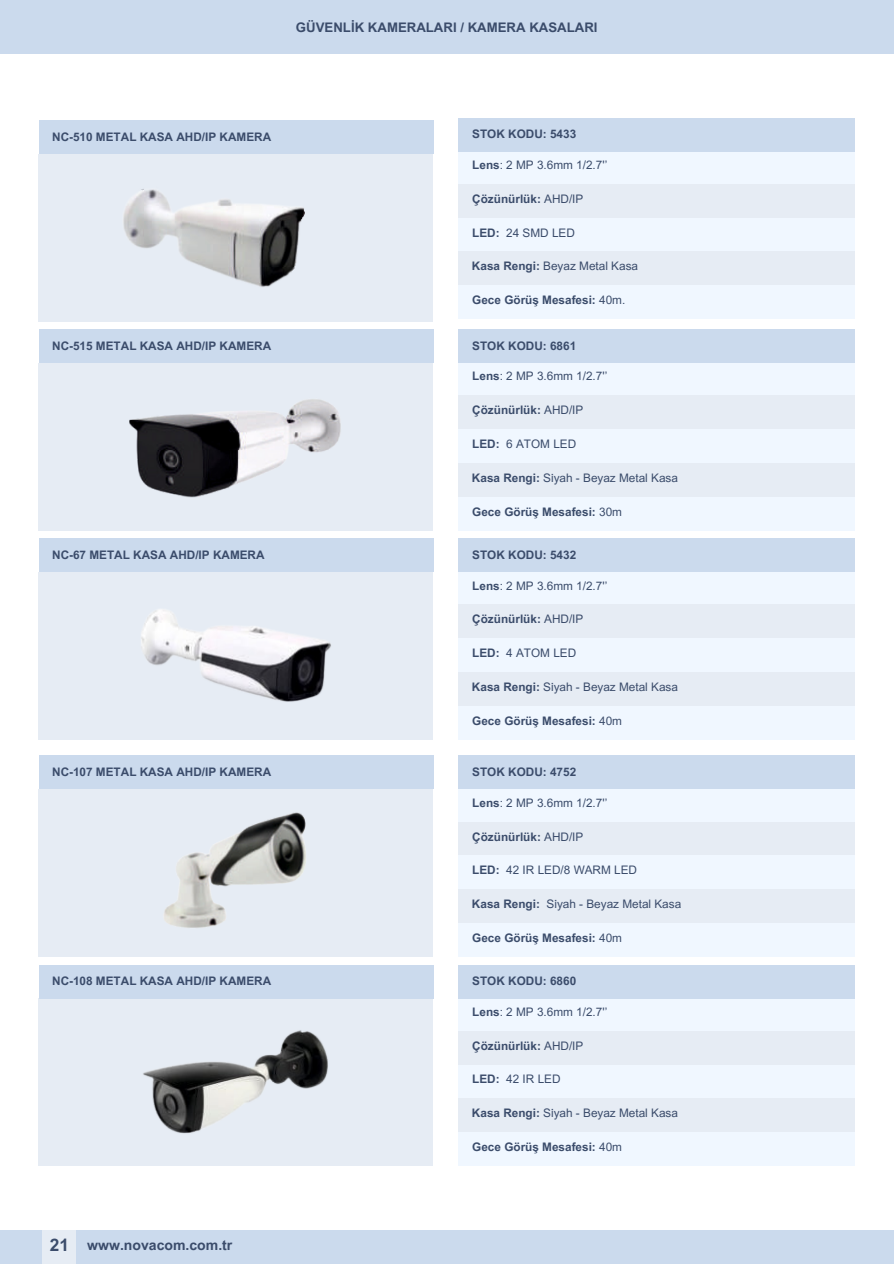
<style>
.page{position:relative;width:894px;height:1264px;background:#fff}
.page>*{position:absolute;margin:0;border:0;box-sizing:border-box;transform-origin:0 0}
.t1{font:700 14.1px "Arial MT Pro";color:#3b4c6b}
.t2{font:700 13.2px "Arial MT Pro";color:#3b4c6b}
.t3{font:700 11.7px "Arial MT Pro";color:#3b4c6b}
.t4{font:11.7px "Arial MT Pro";color:#3b4c6b}
.s1{font-weight:700}
.s2{font-weight:400}
.s3{font-size:17.25px}
</style>
<div class="page">
<div style="left:39px;top:154px;width:394px;height:167px;background:#e6ecf4"></div>
<div style="left:39px;top:120px;width:394px;height:34px;background:#cbdaed"></div>
<div style="left:458px;top:150px;width:396px;height:34px;background:#f0f7ff"></div>
<div style="left:458px;top:184px;width:396px;height:34px;background:#e6ecf4"></div>
<div style="left:458px;top:218px;width:396px;height:33px;background:#f0f7ff"></div>
<div style="left:458px;top:251px;width:396px;height:34px;background:#e6ecf4"></div>
<div style="left:458px;top:285px;width:396px;height:34px;background:#f0f7ff"></div>
<div style="left:458px;top:118px;width:396px;height:33px;background:#cbdaed"></div>
<div style="left:39px;top:363px;width:394px;height:167px;background:#e6ecf4"></div>
<div style="left:39px;top:329px;width:394px;height:34px;background:#cbdaed"></div>
<div style="left:39px;top:572px;width:394px;height:167px;background:#e6ecf4"></div>
<div style="left:39px;top:538px;width:394px;height:34px;background:#cbdaed"></div>
<div style="left:0;top:0;width:893px;height:53px;background:#cbdaed"></div>
<div style="left:39px;top:789px;width:394px;height:167px;background:#e6ecf4"></div>
<div style="left:39px;top:755px;width:394px;height:34px;background:#cbdaed"></div>
<div style="left:39px;top:998px;width:394px;height:167px;background:#e6ecf4"></div>
<div style="left:39px;top:964px;width:394px;height:34px;background:#cbdaed"></div>
<img style="left:129px;top:399px;width:212px;height:99px">
<img style="left:164px;top:812px;width:142px;height:116px">
<img style="left:141px;top:609px;width:190px;height:93px">
<img style="left:143px;top:1030px;width:185px;height:104px">
<img style="left:123px;top:189px;width:182px;height:98px">
<div style="left:458px;top:361px;width:396px;height:34px;background:#f0f7ff"></div>
<div style="left:458px;top:395px;width:396px;height:34px;background:#e6ecf4"></div>
<div style="left:458px;top:429px;width:396px;height:34px;background:#f0f7ff"></div>
<div style="left:458px;top:463px;width:396px;height:33px;background:#e6ecf4"></div>
<div style="left:458px;top:496px;width:396px;height:34px;background:#f0f7ff"></div>
<div style="left:458px;top:329px;width:396px;height:34px;background:#cbdaed"></div>
<div style="left:458px;top:571px;width:396px;height:33px;background:#f0f7ff"></div>
<div style="left:458px;top:604px;width:396px;height:34px;background:#e6ecf4"></div>
<div style="left:458px;top:638px;width:396px;height:34px;background:#f0f7ff"></div>
<div style="left:458px;top:672px;width:396px;height:34px;background:#e6ecf4"></div>
<div style="left:458px;top:706px;width:396px;height:33px;background:#f0f7ff"></div>
<div style="left:458px;top:538px;width:396px;height:34px;background:#cbdaed"></div>
<div style="left:458px;top:788px;width:396px;height:33px;background:#f0f7ff"></div>
<div style="left:458px;top:821px;width:396px;height:34px;background:#e6ecf4"></div>
<div style="left:458px;top:855px;width:396px;height:34px;background:#f0f7ff"></div>
<div style="left:458px;top:889px;width:396px;height:34px;background:#e6ecf4"></div>
<div style="left:458px;top:923px;width:396px;height:33px;background:#f0f7ff"></div>
<div style="left:458px;top:755px;width:396px;height:34px;background:#cbdaed"></div>
<div style="left:458px;top:997px;width:396px;height:33px;background:#f0f7ff"></div>
<div style="left:458px;top:1030px;width:396px;height:34px;background:#e6ecf4"></div>
<div style="left:458px;top:1064px;width:396px;height:34px;background:#f0f7ff"></div>
<div style="left:458px;top:1098px;width:396px;height:34px;background:#e6ecf4"></div>
<div style="left:458px;top:1132px;width:396px;height:33px;background:#f0f7ff"></div>
<div style="left:458px;top:964px;width:396px;height:34px;background:#cbdaed"></div>
<div style="left:0;top:1230px;width:893px;height:33px;background:#cbdaed"></div>
<div style="left:42px;top:1230px;width:34px;height:33px;background:#e6ecf4"></div>
<p class="t2" style="left:296px;top:23px;width:303px">GÜVENLİK KAMERALARI / KAMERA KASALARI</p>
<h1 class="t3" style="left:52px;top:132px;width:220px">NC-510 METAL KASA AHD/IP KAMERA</h1>
<h3 class="t3" style="left:472px;top:130px;width:105px">STOK KODU: 5433</h3>
<h3 class="t4" style="left:472px;top:160px;width:136px"><span class="s1">Lens</span>: 2 MP 3.6mm 1/2.7'’</h3>
<p class="t3" style="left:472px;top:194px;width:113px">Çözünürlük: <span class="s2">AHD/IP</span></p>
<h3 class="t3" style="left:472px;top:228px;width:29px">LED:</h3>
<p class="t4" style="left:506px;top:228px;width:70px">24 SMD LED</p>
<h3 class="t4" style="left:472px;top:262px;width:167px"><span class="s1">Kasa Rengi:</span> Beyaz Metal Kasa</h3>
<p class="t3" style="left:472px;top:295px;width:154px">Gece Görüş Mesafesi: <span class="s2">40m.</span></p>
<p class="t3" style="left:52px;top:341px;width:220px">NC-515 METAL KASA AHD/IP KAMERA</p>
<p class="t3" style="left:472px;top:341px;width:105px">STOK KODU: 6861</p>
<p class="t4" style="left:472px;top:372px;width:136px"><span class="s1">Lens</span>: 2 MP 3.6mm 1/2.7'’</p>
<p class="t3" style="left:472px;top:406px;width:113px">Çözünürlük: <span class="s2">AHD/IP</span></p>
<h4 class="t3" style="left:472px;top:439px;width:29px">LED:</h4>
<p class="t4" style="left:506px;top:439px;width:71px">6 ATOM LED</p>
<p class="t4" style="left:472px;top:473px;width:207px"><span class="s1">Kasa Rengi:</span> Siyah - Beyaz Metal Kasa</p>
<h3 class="t3" style="left:472px;top:507px;width:151px">Gece Görüş Mesafesi: <span class="s2">30m</span></h3>
<h3 class="t3" style="left:52px;top:550px;width:214px">NC-67 METAL KASA AHD/IP KAMERA</h3>
<p class="t3" style="left:472px;top:550px;width:105px">STOK KODU: 5432</p>
<p class="t4" style="left:472px;top:581px;width:136px"><span class="s1">Lens</span>: 2 MP 3.6mm 1/2.7'’</p>
<h4 class="t3" style="left:472px;top:615px;width:113px">Çözünürlük: <span class="s2">AHD/IP</span></h4>
<p class="t3" style="left:472px;top:648px;width:29px">LED:</p>
<p class="t4" style="left:506px;top:648px;width:71px">4 ATOM LED</p>
<h3 class="t4" style="left:472px;top:682px;width:207px"><span class="s1">Kasa Rengi:</span> Siyah - Beyaz Metal Kasa</h3>
<p class="t3" style="left:472px;top:716px;width:151px">Gece Görüş Mesafesi: <span class="s2">40m</span></p>
<h3 class="t3" style="left:52px;top:767px;width:220px">NC-107 METAL KASA AHD/IP KAMERA</h3>
<h4 class="t3" style="left:472px;top:767px;width:105px">STOK KODU: 4752</h4>
<h4 class="t4" style="left:472px;top:798px;width:136px"><span class="s1">Lens</span>: 2 MP 3.6mm 1/2.7'’</h4>
<p class="t3" style="left:472px;top:832px;width:113px">Çözünürlük: <span class="s2">AHD/IP</span></p>
<p class="t3" style="left:472px;top:865px;width:29px">LED:</p>
<h3 class="t4" style="left:506px;top:865px;width:132px">42 IR LED/8 WARM LED</h3>
<p class="t4" style="left:472px;top:899px;width:211px"><span class="s1">Kasa Rengi:</span> Siyah - Beyaz Metal Kasa</p>
<p class="t3" style="left:472px;top:933px;width:151px">Gece Görüş Mesafesi: <span class="s2">40m</span></p>
<p class="t3" style="left:52px;top:976px;width:220px">NC-108 METAL KASA AHD/IP KAMERA</p>
<p class="t3" style="left:472px;top:976px;width:105px">STOK KODU: 6860</p>
<p class="t4" style="left:472px;top:1007px;width:136px"><span class="s1">Lens</span>: 2 MP 3.6mm 1/2.7'’</p>
<p class="t3" style="left:472px;top:1041px;width:113px">Çözünürlük: <span class="s2">AHD/IP</span></p>
<p class="t3" style="left:472px;top:1074px;width:29px">LED:</p>
<h2 class="t4" style="left:506px;top:1074px;width:56px">42 IR LED</h2>
<p class="t4" style="left:472px;top:1108px;width:207px"><span class="s1">Kasa Rengi:</span> Siyah - Beyaz Metal Kasa</p>
<p class="t3" style="left:472px;top:1142px;width:151px">Gece Görüş Mesafesi: <span class="s2">40m</span></p>
<p class="t1" style="left:50px;top:1240px;width:184px"><span class="s3">21</span> www.novacom.com.tr</p>
</div>
